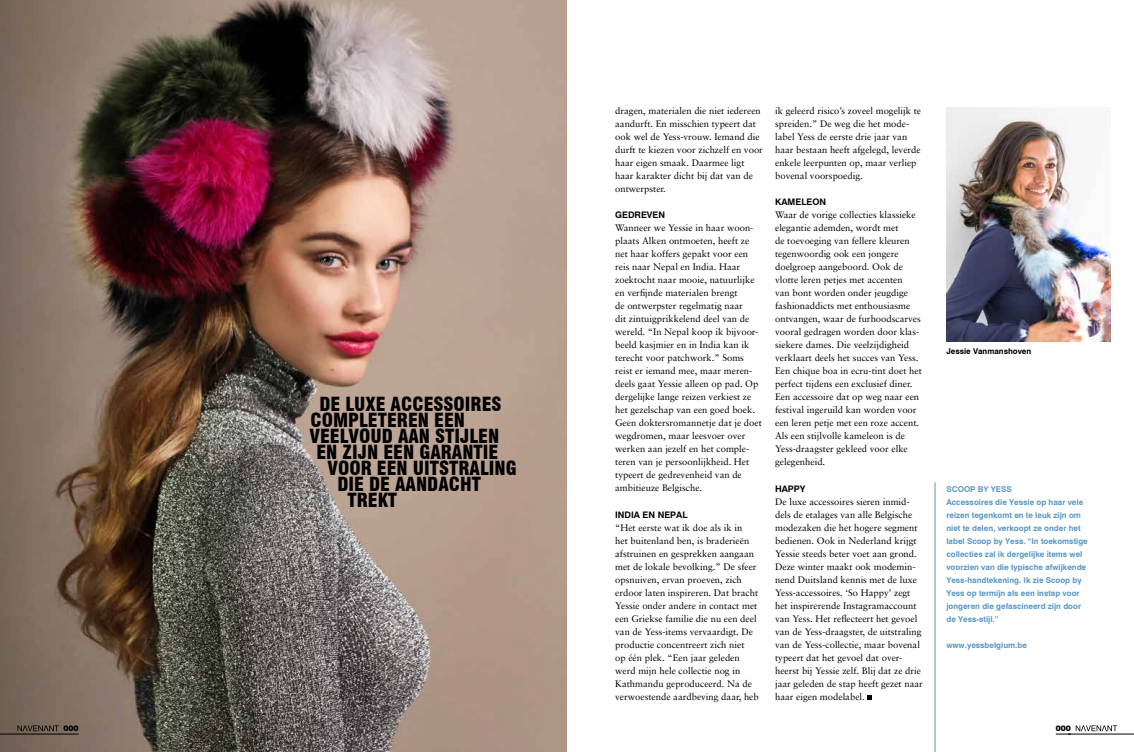
<style>
.page{position:relative;width:1134px;height:752px;background:#fff}
.page>*{position:absolute;margin:0;border:0;box-sizing:border-box;transform-origin:0 0}
.t1{font:900 condensed 19px "Swiss 721 BT";color:#000}
.t2{font:9.5px/13px "Sabon";color:#000}
.t3{font:700 9px "Swiss 721 BT";color:#000}
.t4{font:700 8px/13px "Swiss 721 BT";color:#5998c5}
.t5{font:700 8px "Swiss 721 BT";color:#000}
.t6{font:7px "Swiss 721 BT Black No 2";color:#000}
</style>
<div class="page">
<img style="left:0;top:0;width:567px;height:751px">
<hr style="left:0;top:733px;width:79px;height:1px;background:#000">
<svg style="left:17px;top:725px;width:42px;height:5px"></svg>
<hr style="left:1068px;top:733px;width:66px;height:1px;background:#000">
<svg style="left:1056px;top:725px;width:61px;height:9px"></svg>
<svg style="left:867px;top:695px;width:5px;height:4px"></svg>
<hr style="left:935px;top:482px;width:1px;height:269px;background:#5998c5">
<img style="left:946px;top:107px;width:164px;height:234px">
<h1 class="t1" style="left:319px;top:392px;width:184px">DE LUXE ACCESSOIRES</h1>
<h1 class="t1" style="left:310px;top:408px;width:156px">COMPLETEREN EEN</h1>
<h1 class="t1" style="left:309px;top:424px;width:191px">VEELVOUD AAN STIJLEN</h1>
<h1 class="t1" style="left:316px;top:440px;width:183px">EN ZIJN EEN GARANTIE</h1>
<h1 class="t1" style="left:327px;top:456px;width:191px">VOOR EEN UITSTRALING</h1>
<h1 class="t1" style="left:337px;top:472px;width:145px">DIE DE AANDACHT</h1>
<h1 class="t1" style="left:347px;top:488px;width:51px">TREKT</h1>
<p class="t2" style="left:615px;top:104px;width:149px">dragen, materialen die niet iedereen aandurft. En misschien typeert dat ook wel de Yess-vrouw. Iemand die durft te kiezen voor zichzelf en voor haar eigen smaak. Daarmee ligt haar karakter dicht bij dat van de ontwerpster.</p>
<p class="t3" style="left:615px;top:209px;width:51px">GEDREVEN</p>
<p class="t2" style="left:615px;top:221px;width:148px">Wanneer we Yessie in haar woon&shy;plaats Alken ontmoeten, heeft ze net haar koffers gepakt voor een reis naar Nepal en India. Haar zoektocht naar mooie, natuurlijke en verfijnde materialen brengt<br>de ontwerpster regelmatig naar<br>dit zintuigprikkelend deel van de wereld. “In Nepal koop ik bijvoor&shy;beeld kasjmier en in India kan ik terecht voor patchwork.” Soms reist er iemand mee, maar meren&shy;deels gaat Yessie alleen op pad. Op dergelijke lange reizen verkiest ze het gezelschap van een goed boek.<br>Geen doktersromannetje dat je doet wegdromen, maar leesvoer over werken aan jezelf en het comple&shy;teren van je persoonlijkheid. Het typeert de gedrevenheid van de ambitieuze Belgische.</p>
<p class="t3" style="left:615px;top:508px;width:74px">INDIA EN NEPAL</p>
<p class="t2" style="left:615px;top:520px;width:145px">“Het eerste wat ik doe als ik in<br>het buitenland ben, is braderieën afstruinen en gesprekken aangaan met de lokale bevolking.” De sfeer opsnuiven, ervan proeven, zich erdoor laten inspireren. Dat bracht Yessie onder andere in contact met een Griekse familie die nu een deel van de Yess-items vervaardigt. De productie concentreert zich niet<br>op één plek. “Een jaar geleden werd mijn hele collectie nog in Kathmandu geproduceerd. Na de verwoestende aardbeving daar, heb</p>
<p class="t2" style="left:775px;top:104px;width:148px">ik geleerd risico’s zoveel mogelijk te spreiden.” De weg die het mode&shy;label Yess de eerste drie jaar van haar bestaan heeft afgelegd, leverde enkele leerpunten op, maar verliep bovenal voorspoedig.</p>
<p class="t3" style="left:775px;top:196px;width:53px">KAMELEON</p>
<p class="t2" style="left:775px;top:208px;width:148px">Waar de vorige collecties klassieke elegantie ademden, wordt met<br>de toevoeging van fellere kleuren tegenwoordig ook een jongere doelgroep aangeboord. Ook de vlotte leren petjes met accenten<br>van bont worden onder jeugdige fashionaddicts met enthousiasme ontvangen, waar de furhoodscarves vooral gedragen worden door klas&shy;siekere dames. Die veelzijdigheid verklaart deels het succes van Yess.<br>Een chique boa in ecru-tint doet het perfect tijdens een exclusief diner.<br>Een accessoire dat op weg naar een festival ingeruild kan worden voor een leren petje met een roze accent.<br>Als een stijlvolle kameleon is de<br>Yess-draagster gekleed voor elke gelegenheid.</p>
<p class="t3" style="left:775px;top:482px;width:32px">HAPPY</p>
<p class="t2" style="left:775px;top:494px;width:149px">De luxe accessoires sieren inmid&shy;dels de etalages van alle Belgische modezaken die het hogere segment bedienen. Ook in Nederland krijgt Yessie steeds beter voet aan grond.<br>Deze winter maakt ook modemin&shy;nend Duitsland kennis met de luxe Yess-accessoires. ‘So Happy’ zegt het inspirerende Instagramaccount van Yess. Het reflecteert het gevoel van de Yess-draagster, de uitstraling van de Yess-collectie, maar bovenal typeert dat het gevoel dat over&shy;heerst bij Yessie zelf. Blij dat ze drie jaar geleden de stap heeft gezet naar haar eigen modelabel.</p>
<p class="t4" style="left:946px;top:482px;width:143px">SCOOP BY YESS<br>Accessoires die Yessie op haar vele reizen tegenkomt en te leuk zijn om niet te delen, verkoopt ze onder het label Scoop by Yess. “In toekomstige collecties zal ik dergelijke items wel voorzien van die typische afwijkende<br>Yess-handtekening. Ik zie Scoop by<br>Yess op termijn als een instap voor jongeren die gefascineerd zijn door de Yess-stijl.”</p>
<p class="t5" style="left:946px;top:346px;width:86px">Jessie Vanmanshoven</p>
<p class="t4" style="left:946px;top:638px;width:82px">www.yessbelgium.be</p>
<p class="t6" style="left:63px;top:723px;width:17px">000</p>
<p class="t6" style="left:1056px;top:723px;width:17px">000</p>
</div>
